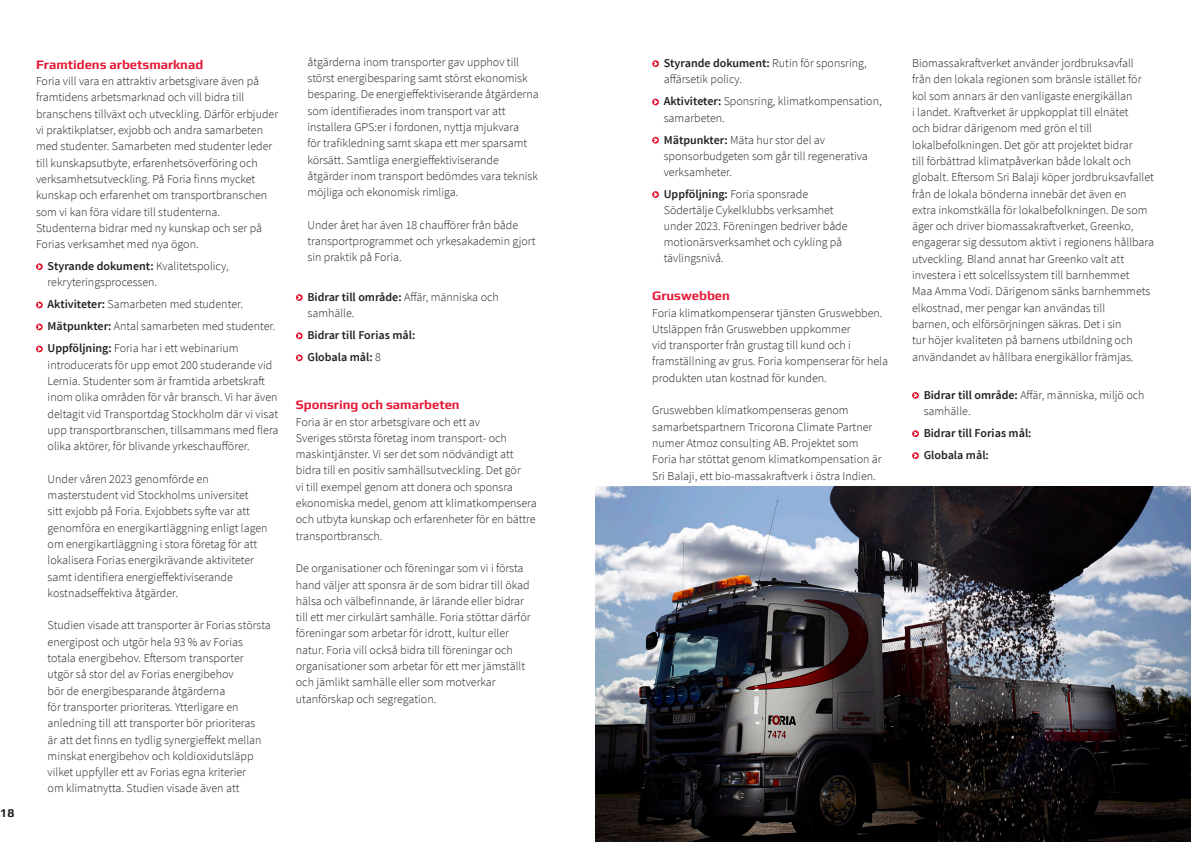
<style>
.page{position:relative;width:1191px;height:842px;background:#fff}
.page>*{position:absolute;margin:0;border:0;box-sizing:border-box;transform-origin:0 0}
.Brödtext__stor{font:700 13px "Play";color:#e51836}
.Brödtext__stor-2{font:300 12px/16.3px "Source Sans Pro";color:#231f20}
.Punktlistor{font:300 12px/16.3px "Source Sans Pro";color:#231f20}
.Punktlistor-2{font:600 12px "Source Sans Pro";color:#231f20}
.t1{font:700 12px "Play";color:#231f20}
.s1{font-weight:600}
.s2{font-weight:300}
</style>
<div class="page">
<svg style="left:36px;top:263px;width:7px;height:7px"></svg>
<svg style="left:38px;top:265px;width:3px;height:4px"></svg>
<svg style="left:36px;top:302px;width:7px;height:6px"></svg>
<svg style="left:38px;top:303px;width:3px;height:4px"></svg>
<svg style="left:36px;top:324px;width:7px;height:6px"></svg>
<svg style="left:38px;top:325px;width:3px;height:4px"></svg>
<svg style="left:36px;top:345px;width:7px;height:7px"></svg>
<svg style="left:38px;top:347px;width:3px;height:4px"></svg>
<svg style="left:296px;top:294px;width:7px;height:7px"></svg>
<svg style="left:296px;top:332px;width:7px;height:7px"></svg>
<svg style="left:298px;top:334px;width:3px;height:4px"></svg>
<svg style="left:296px;top:354px;width:7px;height:7px"></svg>
<svg style="left:298px;top:356px;width:3px;height:4px"></svg>
<svg style="left:652px;top:60px;width:7px;height:7px"></svg>
<svg style="left:654px;top:62px;width:3px;height:4px"></svg>
<svg style="left:652px;top:99px;width:7px;height:6px"></svg>
<svg style="left:654px;top:100px;width:3px;height:4px"></svg>
<svg style="left:652px;top:137px;width:7px;height:7px"></svg>
<svg style="left:654px;top:138px;width:3px;height:4px"></svg>
<svg style="left:652px;top:191px;width:7px;height:7px"></svg>
<svg style="left:912px;top:392px;width:7px;height:7px"></svg>
<svg style="left:914px;top:393px;width:3px;height:4px"></svg>
<svg style="left:912px;top:430px;width:7px;height:7px"></svg>
<svg style="left:914px;top:432px;width:3px;height:4px"></svg>
<svg style="left:912px;top:452px;width:7px;height:7px"></svg>
<svg style="left:914px;top:454px;width:3px;height:4px"></svg>
<img style="left:595px;top:486px;width:596px;height:356px">
<p class="t1" style="left:0;top:806px;width:16px">18</p>
<p class="Brödtext__stor" style="left:36px;top:57px;width:169px">Framtidens arbetsmarknad</p>
<p class="Brödtext__stor-2" style="left:36px;top:73px;width:244px">Foria vill vara en attraktiv arbetsgivare även på framtidens arbetsmarknad och vill bidra till branschens tillväxt och utveckling. Därför erbjuder vi praktikplatser, exjobb och andra samarbeten med studenter. Samarbeten med studenter leder till kunskapsutbyte, erfarenhetsöverföring och verksamhetsutveckling. På Foria finns mycket kunskap och erfarenhet om transportbranschen som vi kan föra vidare till studenterna.<br>Studenterna bidrar med ny kunskap och ser på Forias verksamhet med nya ögon.</p>
<p class="Punktlistor" style="left:48px;top:258px;width:183px"><span class="s1">Styrande dokument:</span> Kvalitetspolicy, rekryteringsprocessen.</p>
<p class="Punktlistor" style="left:48px;top:296px;width:197px"><span class="s1">Aktiviteter:</span> Samarbeten med studenter.</p>
<p class="Punktlistor" style="left:48px;top:318px;width:229px"><span class="s1">Mätpunkter:</span> Antal samarbeten med studenter.</p>
<p class="Punktlistor" style="left:48px;top:340px;width:232px"><span class="s1">Uppföljning:</span> Foria har i ett webinarium introducerats för upp emot 200 studerande vid Lernia. Studenter som är framtida arbetskraft inom olika områden för vår bransch. Vi har även deltagit vid Transportdag Stockholm där vi visat upp transportbranschen, tillsammans med flera olika aktörer, för blivande yrkeschaufförer.</p>
<p class="Punktlistor" style="left:48px;top:471px;width:221px">Under våren 2023 genomförde en masterstudent vid Stockholms universitet<br>sitt exjobb på Foria. Exjobbets syfte var att genomföra en energikartläggning enligt lagen om energikartläggning i stora företag för att lokalisera Forias energikrävande aktiviteter samt identifiera energieffektiviserande kostnadseffektiva åtgärder.</p>
<p class="Punktlistor" style="left:48px;top:617px;width:225px">Studien visade att transporter är Forias största energipost och utgör hela 93 % av Forias totala energibehov. Eftersom transporter utgör så stor del av Forias energibehov<br>bör de energibesparande åtgärderna<br>för transporter prioriteras. Ytterligare en anledning till att transporter bör prioriteras<br>är att det finns en tydlig synergieffekt mellan minskat energibehov och koldioxidutsläpp vilket uppfyller ett av Forias egna kriterier<br>om klimatnytta. Studien visade även att</p>
<p class="Punktlistor" style="left:307px;top:54px;width:233px">åtgärderna inom transporter gav upphov till störst energibesparing samt störst ekonomisk besparing. De energieffektiviserande åtgärderna som identifierades inom transport var att installera GPS:er i fordonen, nyttja mjukvara<br>för trafikledning samt skapa ett mer sparsamt körsätt. Samtliga energieffektiviserande åtgärder inom transport bedömdes vara teknisk möjliga och ekonomisk rimliga.</p>
<p class="Punktlistor" style="left:307px;top:217px;width:229px">Under året har även 18 chaufförer från både transportprogrammet och yrkesakademin gjort sin praktik på Foria.</p>
<p class="Punktlistor" style="left:307px;top:289px;width:193px"><span class="s1">Bidrar till område:</span> Affär, människa och samhälle.</p>
<p class="Punktlistor-2" style="left:307px;top:328px;width:109px">Bidrar till Forias mål:</p>
<p class="Punktlistor-2" style="left:307px;top:350px;width:75px">Globala mål: <span class="s2">8</span></p>
<p class="Brödtext__stor" style="left:296px;top:397px;width:165px">Sponsring och samarbeten</p>
<p class="Brödtext__stor-2" style="left:296px;top:413px;width:242px">Foria är en stor arbetsgivare och ett av<br>Sveriges största företag inom transport- och maskintjänster. Vi ser det som nödvändigt att bidra till en positiv samhällsutveckling. Det gör<br>vi till exempel genom att donera och sponsra ekonomiska medel, genom att klimatkompensera och utbyta kunskap och erfarenheter för en bättre transportbransch.</p>
<p class="Brödtext__stor-2" style="left:296px;top:560px;width:236px">De organisationer och föreningar som vi i första hand väljer att sponsra är de som bidrar till ökad hälsa och välbefinnande, är lärande eller bidrar till ett mer cirkulärt samhälle. Foria stöttar därför föreningar som arbetar för idrott, kultur eller natur. Foria vill också bidra till föreningar och organisationer som arbetar för ett mer jämställt och jämlikt samhälle eller som motverkar utanförskap och segregation.</p>
<p class="Punktlistor" style="left:664px;top:55px;width:204px"><span class="s1">Styrande dokument:</span> Rutin för sponsring, affärsetik policy.</p>
<p class="Punktlistor" style="left:664px;top:93px;width:219px"><span class="s1">Aktiviteter:</span> Sponsring, klimatkompensation, samarbeten.</p>
<p class="Punktlistor" style="left:664px;top:132px;width:206px"><span class="s1">Mätpunkter:</span> Mäta hur stor del av sponsorbudgeten som går till regenerativa verksamheter.</p>
<p class="Punktlistor" style="left:664px;top:186px;width:185px;line-height:16px"><span class="s1">Uppföljning:</span> Foria sponsrade<br>Södertälje Cykelklubbs verksamhet under 2023. Föreningen bedriver både motionärsverksamhet och cykling på tävlingsnivå.</p>
<p class="Brödtext__stor" style="left:652px;top:288px;width:79px">Gruswebben</p>
<p class="Brödtext__stor-2" style="left:652px;top:304px;width:237px">Foria klimatkompenserar tjänsten Gruswebben.<br>Utsläppen från Gruswebben uppkommer<br>vid transporter från grustag till kund och i framställning av grus. Foria kompenserar för hela produkten utan kostnad för kunden.</p>
<p class="Brödtext__stor-2" style="left:652px;top:402px;width:231px">Gruswebben klimatkompenseras genom samarbetspartnern Tricorona Climate Partner numer Atmoz consulting AB. Projektet som Foria har stöttat genom klimatkompensation är Sri Balaji, ett bio-massakraftverk i östra Indien.</p>
<p class="Brödtext__stor-2" style="left:912px;top:55px;width:243px">Biomassakraftverket använder jordbruksavfall från den lokala regionen som bränsle istället för kol som annars är den vanligaste energikällan<br>i landet. Kraftverket är uppkopplat till elnätet<br>och bidrar därigenom med grön el till lokalbefolkningen. Det gör att projektet bidrar<br>till förbättrad klimatpåverkan både lokalt och globalt. Eftersom Sri Balaji köper jordbruksavfallet från de lokala bönderna innebär det även en<br>extra inkomstkälla för lokalbefolkningen. De som äger och driver biomassakraftverket, Greenko, engagerar sig dessutom aktivt i regionens hållbara utveckling. Bland annat har Greenko valt att investera i ett solcellssystem till barnhemmet<br>Maa Amma Vodi. Därigenom sänks barnhemmets elkostnad, mer pengar kan användas till<br>barnen, och elförsörjningen säkras. Det i sin<br>tur höjer kvaliteten på barnens utbildning och användandet av hållbara energikällor främjas.</p>
<p class="Punktlistor" style="left:923px;top:387px;width:222px"><span class="s1">Bidrar till område:</span> Affär, människa, miljö och samhälle.</p>
<p class="Punktlistor-2" style="left:923px;top:425px;width:109px">Bidrar till Forias mål:</p>
<p class="Punktlistor-2" style="left:923px;top:447px;width:67px">Globala mål:</p>
</div>
